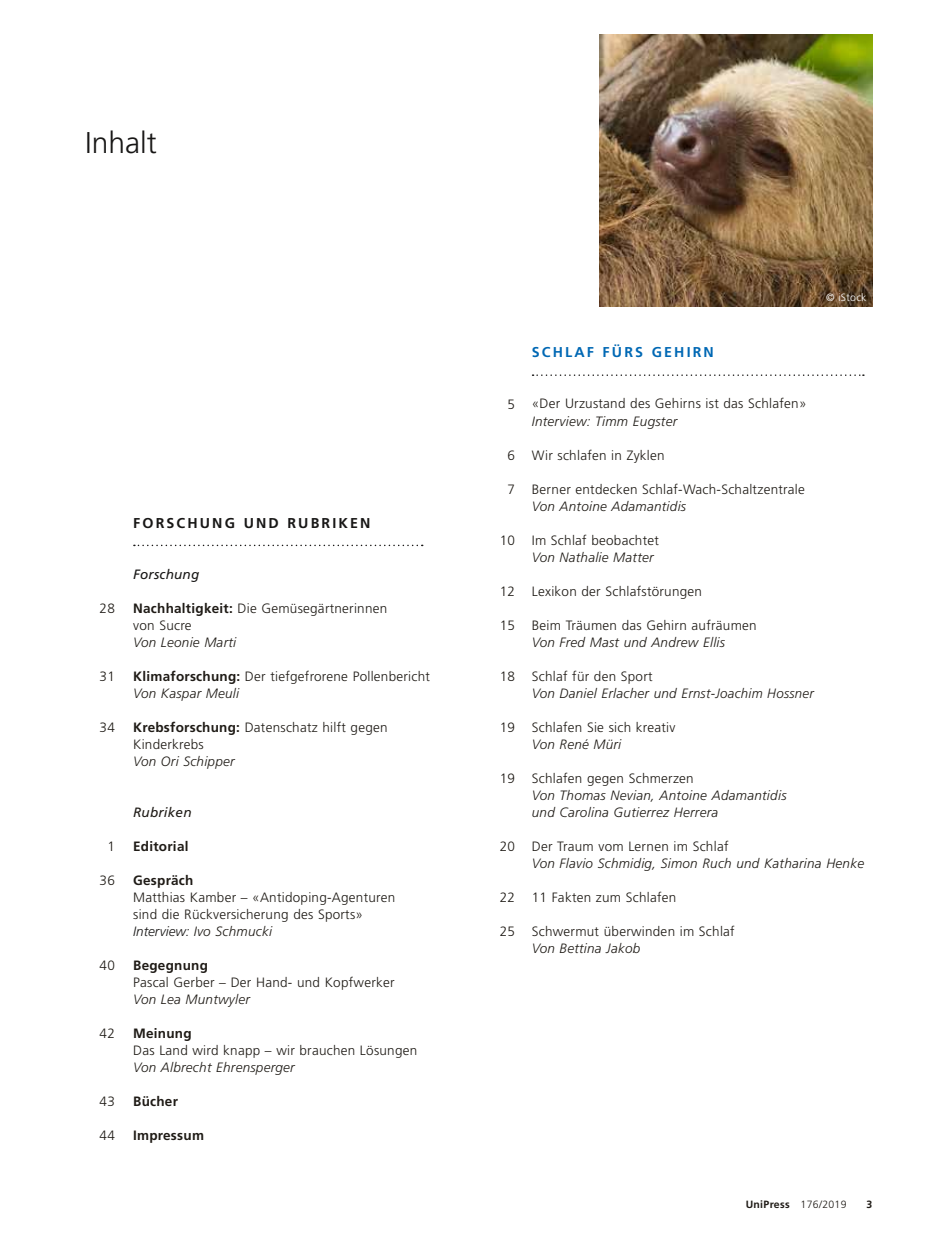
<style>
.page{position:relative;width:936px;height:1234px;background:#fff}
.page>*{position:absolute;margin:0;border:0;box-sizing:border-box;transform-origin:0 0}
.t1{font:300 30px "Frutiger LT Std";color:#181716}
.t2{font:700 14.25px "Frutiger LT Std";letter-spacing:.15em;color:#181716}
.t3{font:700 14.25px "Frutiger LT Std";letter-spacing:.15em;color:#0068b4}
.t4{font:300 13.5px/17px "Frutiger LT Std";letter-spacing:.02em;color:#1f1b16}
.t5{font:italic 300 13.5px/17px "Frutiger";letter-spacing:.02em;color:#1f1b16}
.t6{font:700 13.5px "Frutiger LT Std";letter-spacing:.02em;color:#1f1b16}
.t7{font:italic 13.5px "Frutiger LT Std";letter-spacing:.015em;color:#181716}
.t8{font:italic 13.5px "Frutiger LT Std";letter-spacing:.015em;color:#1f1b16}
.t9{font:700 10.5px "Frutiger";letter-spacing:.03em;color:#1f1b16}
.t10{font:300 10.5px "Frutiger LT Std";letter-spacing:.025em;color:#fff}
.s1{font-weight:700}
.s2{font-family:"Frutiger LT Std";color:#181716}
.s3{font-weight:300}
</style>
<div class="page">
<svg style="left:532px;top:374px;width:331px;height:2px"></svg>
<svg style="left:134px;top:544px;width:288px;height:2px"></svg>
<img style="left:599px;top:34px;width:273px;height:272px">
<h1 class="t1" style="left:85px;top:126px;width:73px">Inhalt</h1>
<p class="t4" style="left:100px;top:599px;width:17px">28</p>
<p class="t4" style="left:100px;top:667px;width:17px">31</p>
<p class="t4" style="left:100px;top:718px;width:17px">34</p>
<p class="t4" style="left:107px;top:837px;width:9px">1</p>
<p class="t4" style="left:100px;top:871px;width:17px">36</p>
<p class="t4" style="left:100px;top:957px;width:17px">40</p>
<p class="t4" style="left:100px;top:1025px;width:17px">42</p>
<p class="t4" style="left:100px;top:1093px;width:17px">43</p>
<p class="t4" style="left:100px;top:1127px;width:17px">44</p>
<p class="t2" style="left:133px;top:514px;width:239px">FORSCHUNG UND RUBRIKEN</p>
<p class="t7" style="left:133px;top:566px;width:68px">Forschung</p>
<p class="t4" style="left:133px;top:599px;width:256px"><span class="s1">Nachhaltigkeit:</span> Die Gemüsegärtnerinnen von Sucre</p>
<p class="t5" style="left:133px;top:633px;width:104px">Von Leonie Marti</p>
<p class="t4" style="left:133px;top:667px;width:298px"><span class="s1">Klimaforschung:</span> Der tiefgefrorene Pollenbericht</p>
<p class="t5" style="left:133px;top:684px;width:107px">Von Kaspar Meuli</p>
<p class="t4" style="left:133px;top:718px;width:256px"><span class="s1">Krebsforschung:</span> Datenschatz hilft gegen<br>Kinderkrebs</p>
<p class="t5" style="left:133px;top:752px;width:103px">Von Ori Schipper</p>
<p class="t8" style="left:133px;top:804px;width:60px">Rubriken</p>
<p class="t6" style="left:133px;top:838px;width:57px">Editorial</p>
<p class="t6" style="left:133px;top:872px;width:62px">Gespräch</p>
<p class="t4" style="left:133px;top:889px;width:263px">Matthias Kamber – «Antidoping-Agenturen sind die Rückversicherung des Sports»</p>
<p class="t5" style="left:133px;top:922px;width:140px"><span class="s2">Interview:</span> Ivo Schmucki</p>
<p class="t6" style="left:133px;top:957px;width:76px">Begegnung</p>
<p class="t4" style="left:133px;top:974px;width:263px">Pascal Gerber – Der Hand- und Kopfwerker</p>
<p class="t5" style="left:133px;top:990px;width:118px">Von Lea Muntwyler</p>
<p class="t6" style="left:133px;top:1025px;width:60px">Meinung</p>
<p class="t4" style="left:133px;top:1042px;width:286px">Das Land wird knapp – wir brauchen Lösungen</p>
<p class="t5" style="left:133px;top:1058px;width:163px">Von Albrecht Ehrensperger</p>
<p class="t6" style="left:133px;top:1093px;width:46px">Bücher</p>
<p class="t6" style="left:133px;top:1127px;width:72px">Impressum</p>
<p class="t10" style="left:826px;top:291px;width:42px">© iStock</p>
<p class="t4" style="left:507px;top:395px;width:9px">5</p>
<p class="t4" style="left:507px;top:446px;width:9px">6</p>
<p class="t4" style="left:507px;top:480px;width:9px">7</p>
<p class="t4" style="left:500px;top:531px;width:17px">10</p>
<p class="t4" style="left:500px;top:582px;width:17px">12</p>
<p class="t4" style="left:500px;top:616px;width:17px">15</p>
<p class="t4" style="left:500px;top:667px;width:17px">18</p>
<p class="t4" style="left:500px;top:718px;width:17px">19</p>
<p class="t4" style="left:500px;top:770px;width:17px">19</p>
<p class="t4" style="left:500px;top:838px;width:17px">20</p>
<p class="t4" style="left:500px;top:889px;width:17px">22</p>
<p class="t4" style="left:500px;top:923px;width:17px">25</p>
<p class="t3" style="left:531px;top:344px;width:184px">SCHLAF FÜRS GEHIRN</p>
<p class="t4" style="left:531px;top:395px;width:276px">«Der Urzustand des Gehirns ist das Schlafen»</p>
<p class="t5" style="left:531px;top:412px;width:147px">Interview: Timm Eugster</p>
<p class="t4" style="left:531px;top:446px;width:134px">Wir schlafen in Zyklen</p>
<p class="t4" style="left:531px;top:480px;width:274px">Berner entdecken Schlaf-Wach-Schaltzentrale</p>
<p class="t5" style="left:531px;top:497px;width:156px">Von Antoine Adamantidis</p>
<p class="t4" style="left:531px;top:531px;width:129px">Im Schlaf beobachtet</p>
<p class="t5" style="left:531px;top:548px;width:123px">Von Nathalie Matter</p>
<p class="t4" style="left:531px;top:582px;width:172px">Lexikon der Schlafstörungen</p>
<p class="t4" style="left:531px;top:616px;width:226px">Beim Träumen das Gehirn aufräumen</p>
<p class="t5" style="left:531px;top:633px;width:195px">Von Fred Mast und Andrew Ellis</p>
<p class="t4" style="left:531px;top:667px;width:122px">Schlaf für den Sport</p>
<p class="t5" style="left:531px;top:684px;width:283px">Von Daniel Erlacher und Ernst-Joachim Hossner</p>
<p class="t4" style="left:531px;top:718px;width:145px">Schlafen Sie sich kreativ</p>
<p class="t5" style="left:531px;top:735px;width:91px">Von René Müri</p>
<p class="t4" style="left:531px;top:769px;width:163px">Schlafen gegen Schmerzen</p>
<p class="t5" style="left:531px;top:786px;width:256px">Von Thomas Nevian, Antoine Adamantidis und Carolina Gutierrez Herrera</p>
<p class="t4" style="left:531px;top:837px;width:198px">Der Traum vom Lernen im Schlaf</p>
<p class="t5" style="left:531px;top:854px;width:334px">Von Flavio Schmidig, Simon Ruch und Katharina Henke</p>
<p class="t4" style="left:531px;top:889px;width:146px">11 Fakten zum Schlafen</p>
<p class="t4" style="left:531px;top:923px;width:204px">Schwermut überwinden im Schlaf</p>
<p class="t5" style="left:531px;top:939px;width:110px">Von Bettina Jakob</p>
<p class="t9" style="left:745px;top:1198px;width:102px">UniPress <span class="s3">176/2019</span></p>
<p class="t9" style="left:866px;top:1198px;width:7px">3</p>
</div>
